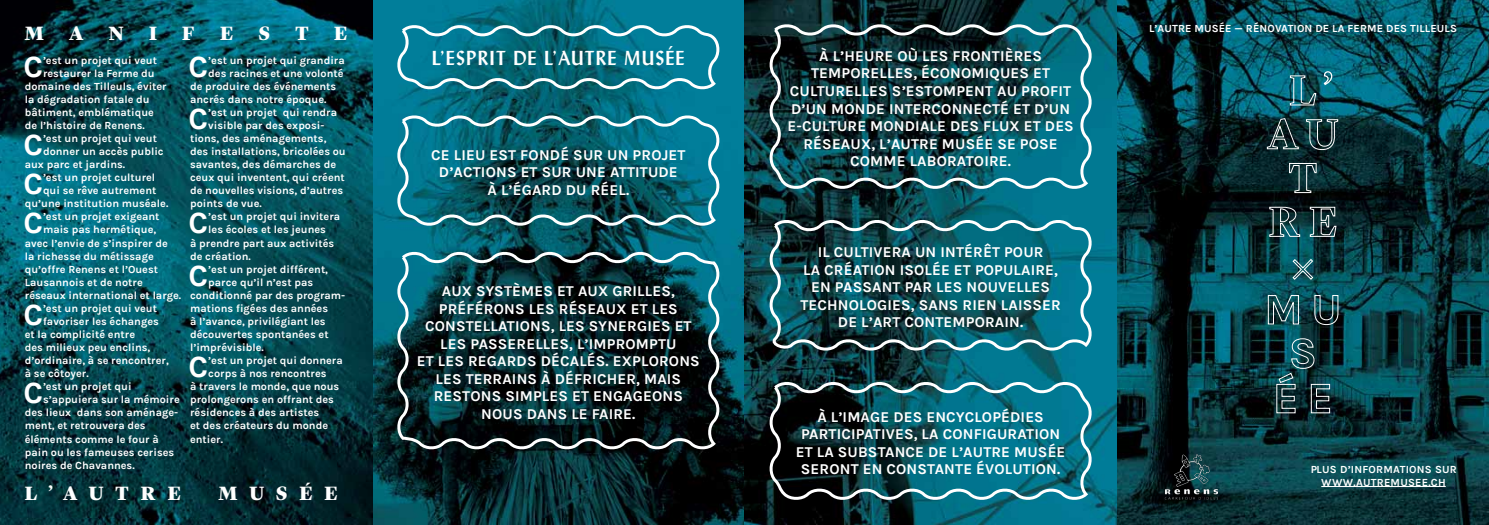
<style>
.page{position:relative;width:1489px;height:525px;background:#fff}
.page>*{position:absolute;margin:0;border:0;box-sizing:border-box;transform-origin:0 0}
.t1{font:700 31px "Karla";color:#fff}
.t2{font:700 20px "Lydian BT";letter-spacing:.05em;color:#fff}
.t3{font:900 20px "Lyon Display";letter-spacing:.605em;color:#fff}
.t4{font:700 15px/17.5px "Karla";letter-spacing:.01em;color:#fff}
.t5{font:700 10.88px/13px "Karla";color:#fff;text-align:center}
.t6{font:700 10.88px/12.5px "Karla";letter-spacing:.02em;color:#fff;text-align:center}
</style>
<div class="page">
<img style="left:0;top:0;width:1488px;height:524px">
<svg style="left:393px;top:21px;width:330px;height:72px;background:#1a7d91"></svg>
<svg style="left:393px;top:248px;width:330px;height:205px;background:#103035"></svg>
<svg style="left:765px;top:216px;width:330px;height:138px;background:#165964"></svg>
<svg style="left:765px;top:377px;width:330px;height:126px;background:#135562"></svg>
<svg style="left:393px;top:111px;width:330px;height:119px;background:#156674"></svg>
<svg style="left:768px;top:23px;width:324px;height:167px;background:#164951"></svg>
<hr style="left:1321px;top:486px;width:124px;height:1px;background:#fff">
<img style="left:1164px;top:453px;width:53px;height:46px">
<svg style="left:1289px;top:75px;width:27px;height:31px"></svg>
<svg style="left:1266px;top:118px;width:32px;height:31px"></svg>
<svg style="left:1305px;top:119px;width:33px;height:31px"></svg>
<svg style="left:1288px;top:162px;width:28px;height:31px"></svg>
<svg style="left:1268px;top:206px;width:32px;height:31px"></svg>
<svg style="left:1309px;top:206px;width:27px;height:31px"></svg>
<svg style="left:1291px;top:258px;width:22px;height:22px"></svg>
<svg style="left:1267px;top:294px;width:32px;height:30px"></svg>
<svg style="left:1313px;top:294px;width:25px;height:31px"></svg>
<svg style="left:1275px;top:338px;width:55px;height:75px;background:#22464b"></svg>
<svg style="left:1322px;top:71px;width:10px;height:15px"></svg>
<h2 class="t3" style="left:25px;top:18px;width:20px">M</h2>
<h2 class="t3" style="left:69px;top:18px;width:16px">A</h2>
<h2 class="t3" style="left:109px;top:18px;width:16px">N</h2>
<h2 class="t3" style="left:149px;top:18px;width:9px">I</h2>
<h2 class="t3" style="left:182px;top:18px;width:14px">F</h2>
<h2 class="t3" style="left:220px;top:18px;width:15px">E</h2>
<h2 class="t3" style="left:258px;top:18px;width:13px">S</h2>
<h2 class="t3" style="left:295px;top:18px;width:15px">T</h2>
<h2 class="t3" style="left:334px;top:18px;width:15px">E</h2>
<p class="t5" style="left:1148px;top:22px;width:213px">l’autre musée — RéNOVATION DE LA FERME</p>
<p class="t5" style="left:1385px;top:22px;width:41px">DES TILLEULS</p>
<h1 class="t1" style="left:23px;top:48px;width:21px">C</h1>
<p class="t5" style="left:43px;top:53px;width:115px">’est un projet qui veut</p>
<p class="t5" style="left:43px;top:67px;width:113px">restaurer la Ferme du</p>
<p class="t5" style="left:25px;top:80px;width:143px">domaine des Tilleuls, éviter</p>
<p class="t5" style="left:25px;top:93px;width:126px">la dégradation fatale du</p>
<p class="t5" style="left:25px;top:106px;width:131px">bâtiment, emblématique</p>
<p class="t5" style="left:25px;top:119px;width:121px">de l’histoire de Renens.</p>
<h1 class="t1" style="left:23px;top:127px;width:21px">C</h1>
<p class="t5" style="left:43px;top:132px;width:115px">’est un projet qui veut</p>
<p class="t5" style="left:43px;top:145px;width:122px">donner un accès public</p>
<p class="t5" style="left:25px;top:158px;width:102px">aux parc et jardins.</p>
<h1 class="t1" style="left:23px;top:166px;width:21px">C</h1>
<p class="t5" style="left:25px;top:171px;width:145px">’est un projet culturel<br>qui se rêve autrement qu’une institution muséale.</p>
<h1 class="t1" style="left:23px;top:205px;width:21px">C</h1>
<p class="t5" style="left:43px;top:210px;width:118px">’est un projet exigeant</p>
<p class="t5" style="left:43px;top:223px;width:115px">mais pas hermétique,</p>
<p class="t5" style="left:25px;top:236px;width:144px">avec l’envie de s’inspirer de</p>
<p class="t5" style="left:25px;top:249px;width:130px">la richesse du métissage</p>
<p class="t5" style="left:25px;top:262px;width:135px">qu’offre Renens et l’Ouest</p>
<p class="t5" style="left:25px;top:275px;width:119px">Lausannois et de notre</p>
<p class="t5" style="left:25px;top:288px;width:158px">réseaux international et large.</p>
<h1 class="t1" style="left:23px;top:296px;width:21px">C</h1>
<p class="t5" style="left:43px;top:301px;width:115px">’est un projet qui veut</p>
<p class="t5" style="left:43px;top:314px;width:117px">favoriser les échanges</p>
<p class="t5" style="left:25px;top:328px;width:112px">et la complicité entre</p>
<p class="t5" style="left:25px;top:341px;width:127px">des milieux peu enclins,</p>
<p class="t5" style="left:25px;top:354px;width:146px">d’ordinaire, à se rencontrer,</p>
<p class="t5" style="left:25px;top:367px;width:65px">à se côtoyer.</p>
<h1 class="t1" style="left:23px;top:375px;width:21px">C</h1>
<p class="t5" style="left:43px;top:380px;width:90px">’est un projet qui</p>
<p class="t5" style="left:43px;top:393px;width:138px">s’appuiera sur la mémoire</p>
<p class="t5" style="left:25px;top:406px;width:155px">des lieux dans son aménage-</p>
<p class="t5" style="left:25px;top:419px;width:122px">ment, et retrouvera des</p>
<p class="t5" style="left:25px;top:432px;width:135px">éléments comme le four à</p>
<p class="t5" style="left:25px;top:445px;width:151px">pain ou les fameuses cerises</p>
<p class="t5" style="left:25px;top:458px;width:111px">noires de Chavannes.</p>
<h1 class="t1" style="left:189px;top:48px;width:21px">C</h1>
<p class="t5" style="left:208px;top:53px;width:138px">’est un projet qui grandira</p>
<p class="t5" style="left:208px;top:67px;width:137px">des racines et une volonté</p>
<p class="t5" style="left:190px;top:80px;width:148px">de produire des événements</p>
<p class="t5" style="left:190px;top:93px;width:138px">ancrés dans notre époque.</p>
<h1 class="t1" style="left:189px;top:101px;width:21px">C</h1>
<p class="t5" style="left:208px;top:106px;width:130px">’est un projet qui rendra</p>
<p class="t5" style="left:208px;top:119px;width:118px">visible par des exposi-</p>
<p class="t5" style="left:190px;top:132px;width:138px">tions, des aménagements,</p>
<p class="t5" style="left:190px;top:145px;width:157px">des installations, bricolées ou</p>
<p class="t5" style="left:190px;top:158px;width:147px">savantes, des démarches de</p>
<p class="t5" style="left:190px;top:171px;width:156px">ceux qui inventent, qui créent</p>
<p class="t5" style="left:190px;top:184px;width:154px">de nouvelles visions, d’autres</p>
<p class="t5" style="left:190px;top:197px;width:73px">points de vue.</p>
<h1 class="t1" style="left:189px;top:205px;width:21px">C</h1>
<p class="t5" style="left:208px;top:210px;width:133px">’est un projet qui invitera</p>
<p class="t5" style="left:208px;top:223px;width:119px">les écoles et les jeunes</p>
<p class="t5" style="left:190px;top:236px;width:146px">à prendre part aux activités</p>
<p class="t5" style="left:190px;top:249px;width:62px">de création.</p>
<h1 class="t1" style="left:189px;top:257px;width:21px">C</h1>
<p class="t5" style="left:208px;top:262px;width:121px">’est un projet différent,</p>
<p class="t5" style="left:208px;top:275px;width:106px">parce qu’il n’est pas</p>
<p class="t5" style="left:190px;top:288px;width:157px">conditionné par des program-</p>
<p class="t5" style="left:190px;top:301px;width:139px">mations figées des années</p>
<p class="t5" style="left:190px;top:314px;width:137px">à l’avance, privilégiant les</p>
<p class="t5" style="left:190px;top:328px;width:140px">découvertes spontanées et</p>
<p class="t5" style="left:190px;top:341px;width:75px">l’imprévisible.</p>
<h1 class="t1" style="left:189px;top:348px;width:21px">C</h1>
<p class="t5" style="left:208px;top:354px;width:136px">’est un projet qui donnera</p>
<p class="t5" style="left:208px;top:367px;width:120px">corps à nos rencontres</p>
<p class="t5" style="left:190px;top:380px;width:151px">à travers le monde, que nous</p>
<p class="t5" style="left:190px;top:393px;width:145px">prolongerons en offrant des</p>
<p class="t5" style="left:190px;top:406px;width:131px">résidences à des artistes</p>
<p class="t5" style="left:190px;top:419px;width:139px">et des créateurs du monde</p>
<p class="t5" style="left:190px;top:432px;width:35px">entier.</p>
<h2 class="t3" style="left:25px;top:478px;width:157px">L’AUTRE</h2>
<h2 class="t3" style="left:218px;top:478px;width:121px">MUSÉE</h2>
<h2 class="t2" style="left:432px;top:46px;width:254px">L’ESPRIT DE L’AUTRE MUSÉE</h2>
<h3 class="t4" style="left:431px;top:146px;width:100px">Ce li eu est fond</h3>
<h3 class="t4" style="left:560px;top:146px;width:127px">é sur un projet</h3>
<h3 class="t4" style="left:439px;top:164px;width:240px">d’action s et sur un e attitude</h3>
<h3 class="t4" style="left:487px;top:181px;width:143px">à l’égard du réel.</h3>
<h3 class="t4" style="left:439px;top:282px;width:240px">Aux systèmes et aux gri lles, préférons les réseaux et les</h3>
<h3 class="t4" style="left:425px;top:317px;width:11px">con</h3>
<h3 class="t4" style="left:456px;top:317px;width:237px">stellation s, les syn ergi es et</h3>
<h3 class="t4" style="left:440px;top:335px;width:238px">les passerelles, l’i mpromptu</h3>
<h3 class="t4" style="left:417px;top:352px;width:284px">et les regards décalés. exploron s</h3>
<h3 class="t4" style="left:435px;top:370px;width:247px">les terrains à défricher, mais</h3>
<h3 class="t4" style="left:434px;top:387px;width:251px">restons si mples et engageons</h3>
<h3 class="t4" style="left:481px;top:405px;width:156px">nous dan s le fai re.</h3>
<h3 class="t4" style="left:787px;top:47px;width:288px;text-align:center">À l’heure où les frontières temporelles, économiques et culturelles s’estompent au profit d’un monde interconnecté et d’un<br>E-culture mondiale des flux et des réseaux, l’Autre M usée se pose comme laboratoire.</h3>
<h3 class="t4" style="left:803px;top:243px;width:242px;text-indent:14px">Il cultivera un intérêt pour la création</h3>
<h3 class="t4" style="left:899px;top:261px;width:160px">i solée et populai re,</h3>
<h3 class="t4" style="left:811px;top:278px;width:240px">en passant par les nouvelles</h3>
<h3 class="t4" style="left:800px;top:296px;width:262px">technologi es, sans ri en laisser</h3>
<h3 class="t4" style="left:838px;top:313px;width:78px">de l’art con</h3>
<h3 class="t4" style="left:935px;top:313px;width:89px">temporain.</h3>
<h3 class="t4" style="left:801px;top:407px;width:244px;text-indent:16px">À l’i mage des encyclopédi es partici patives, la confi</h3>
<h3 class="t4" style="left:986px;top:425px;width:57px">guration</h3>
<h3 class="t4" style="left:795px;top:442px;width:271px">et la substance de l’Autre M usée</h3>
<h3 class="t4" style="left:800px;top:460px;width:97px">seront en con</h3>
<h3 class="t4" style="left:917px;top:460px;width:144px">stante évo lution.</h3>
<p class="t6" style="left:1309px;top:463px;width:148px">Plus d’informations sur www.autremusee.ch</p>
</div>
